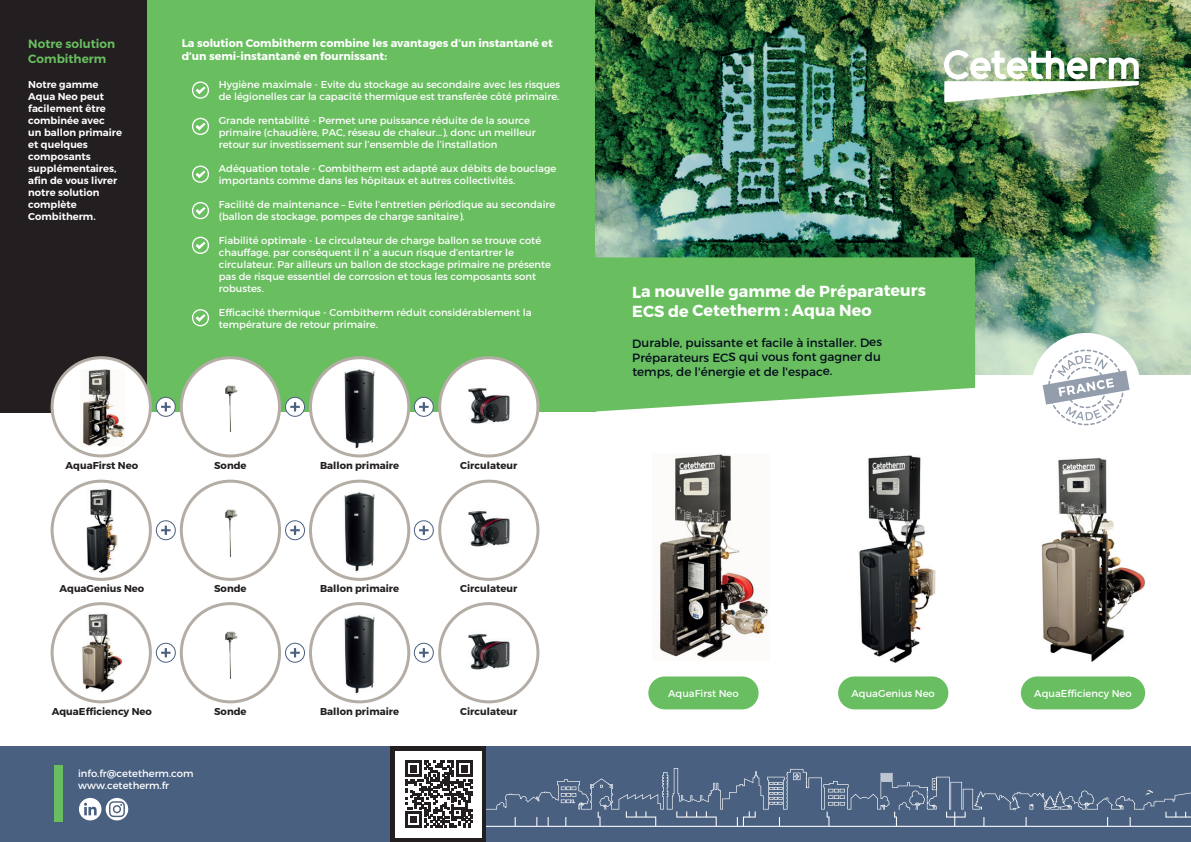
<style>
.page{position:relative;width:1191px;height:842px;background:#fff}
.page>*{position:absolute;margin:0;border:0;box-sizing:border-box;transform-origin:0 0}
.t1{font:700 16px/19.4px "Montserrat";letter-spacing:-.005em;color:#fff}
.t2{font:12px/14.5px "Montserrat";letter-spacing:-.005em;color:#040c1c;text-align:justify}
.t3{font:600 12px/14.4px "Montserrat";color:#69bf60}
.t4{font:700 11px/13.2px "Montserrat";color:#fff}
.t5{font:10px/12px "Montserrat";color:#fff}
.t6{font:600 10px/12px "Montserrat";color:#fff}
.t7{font:700 10px "Montserrat";color:#231f20}
</style>
<div class="page">
<div style="left:0;top:0;width:595px;height:412px;background:#69bf60"></div>
<svg style="left:192px;top:81px;width:17px;height:18px"></svg>
<svg style="left:192px;top:117px;width:17px;height:18px"></svg>
<svg style="left:192px;top:166px;width:17px;height:17px"></svg>
<svg style="left:192px;top:202px;width:17px;height:17px"></svg>
<svg style="left:192px;top:237px;width:17px;height:17px"></svg>
<svg style="left:192px;top:309px;width:17px;height:17px"></svg>
<div style="left:0;top:0;width:147px;height:412px;background:#231f20"></div>
<img style="left:1041px;top:458px;width:105px;height:204px">
<img style="left:859px;top:455px;width:77px;height:208px">
<img style="left:595px;top:0;width:596px;height:374px">
<div style="left:0;top:746px;width:1191px;height:96px;background:#4a6080"></div>
<img style="left:944px;top:50px;width:194px;height:52px">
<div style="left:55px;top:765px;width:8px;height:56px;background:#68be60"></div>
<svg style="left:486px;top:768px;width:705px;height:59px"></svg>
<div style="left:390px;top:746px;width:96px;height:96px;background:#231f20"></div>
<svg style="left:595px;top:257px;width:380px;height:155px;fill:#69bf60"></svg>
<div style="left:79px;top:798px;width:22px;height:22px;background:#fff;border-radius:50%"></div>
<svg style="left:84px;top:803px;width:13px;height:12px"></svg>
<svg style="left:106px;top:798px;width:22px;height:22px"></svg>
<svg style="left:109px;top:801px;width:16px;height:16px"></svg>
<div style="left:838px;top:676px;width:110px;height:33px;background:#68be60;border-radius:16px"></div>
<div style="left:1021px;top:676px;width:124px;height:33px;background:#68be60;border-radius:16px"></div>
<div style="left:648px;top:676px;width:110px;height:33px;background:#68be60;border-radius:16px"></div>
<img style="left:659px;top:454px;width:110px;height:204px">
<div style="left:1031px;top:333px;width:109px;height:109px;background:#fff;border-radius:50%"></div>
<svg style="left:1042px;top:350px;width:87px;height:75px"></svg>
<svg style="left:156px;top:397px;width:19px;height:19px"></svg>
<div style="left:156px;top:397px;width:20px;height:20px;border:1px solid #4a6080;border-radius:50%"></div>
<svg style="left:161px;top:402px;width:10px;height:9px"></svg>
<svg style="left:285px;top:397px;width:19px;height:19px"></svg>
<div style="left:285px;top:397px;width:20px;height:20px;border:1px solid #4a6080;border-radius:50%"></div>
<svg style="left:290px;top:402px;width:10px;height:9px"></svg>
<svg style="left:414px;top:397px;width:19px;height:19px"></svg>
<div style="left:414px;top:397px;width:20px;height:20px;border:1px solid #4a6080;border-radius:50%"></div>
<svg style="left:419px;top:402px;width:9px;height:9px"></svg>
<div style="left:52px;top:358px;width:98px;height:98px;background:#fff;border-radius:50%"></div>
<div style="left:51px;top:356px;width:101px;height:101px;border:3px solid #b4ada6;border-radius:50%"></div>
<div style="left:181px;top:358px;width:98px;height:98px;background:#fff;border-radius:50%"></div>
<div style="left:180px;top:356px;width:101px;height:101px;border:3px solid #b4ada6;border-radius:50%"></div>
<div style="left:440px;top:358px;width:98px;height:98px;background:#fff;border-radius:50%"></div>
<div style="left:438px;top:356px;width:101px;height:101px;border:3px solid #b4ada6;border-radius:50%"></div>
<div style="left:310px;top:358px;width:99px;height:98px;background:#fff;border-radius:50%"></div>
<div style="left:309px;top:356px;width:101px;height:101px;border:3px solid #b4ada6;border-radius:50%"></div>
<img style="left:344px;top:369px;width:31px;height:80px">
<img style="left:468px;top:388px;width:42px;height:36px">
<svg style="left:156px;top:521px;width:19px;height:19px"></svg>
<div style="left:156px;top:520px;width:20px;height:20px;border:1px solid #4a6080;border-radius:50%"></div>
<svg style="left:161px;top:526px;width:10px;height:9px"></svg>
<svg style="left:285px;top:521px;width:19px;height:19px"></svg>
<div style="left:285px;top:520px;width:20px;height:20px;border:1px solid #4a6080;border-radius:50%"></div>
<svg style="left:290px;top:526px;width:10px;height:9px"></svg>
<svg style="left:414px;top:521px;width:19px;height:19px"></svg>
<div style="left:414px;top:520px;width:20px;height:20px;border:1px solid #4a6080;border-radius:50%"></div>
<svg style="left:419px;top:526px;width:9px;height:9px"></svg>
<div style="left:51px;top:480px;width:101px;height:101px;border:3px solid #b4ada6;border-radius:50%"></div>
<div style="left:180px;top:480px;width:101px;height:101px;border:3px solid #b4ada6;border-radius:50%"></div>
<div style="left:438px;top:480px;width:101px;height:101px;border:3px solid #b4ada6;border-radius:50%"></div>
<div style="left:309px;top:480px;width:101px;height:101px;border:3px solid #b4ada6;border-radius:50%"></div>
<img style="left:344px;top:492px;width:31px;height:80px">
<img style="left:468px;top:511px;width:42px;height:36px">
<svg style="left:156px;top:643px;width:19px;height:19px"></svg>
<div style="left:156px;top:643px;width:20px;height:20px;border:1px solid #4a6080;border-radius:50%"></div>
<svg style="left:161px;top:648px;width:10px;height:9px"></svg>
<svg style="left:285px;top:643px;width:19px;height:19px"></svg>
<div style="left:285px;top:643px;width:20px;height:20px;border:1px solid #4a6080;border-radius:50%"></div>
<svg style="left:290px;top:648px;width:10px;height:9px"></svg>
<svg style="left:414px;top:643px;width:19px;height:19px"></svg>
<div style="left:414px;top:643px;width:20px;height:20px;border:1px solid #4a6080;border-radius:50%"></div>
<svg style="left:419px;top:648px;width:9px;height:9px"></svg>
<div style="left:51px;top:602px;width:101px;height:101px;border:3px solid #b4ada6;border-radius:50%"></div>
<div style="left:180px;top:602px;width:101px;height:101px;border:3px solid #b4ada6;border-radius:50%"></div>
<div style="left:438px;top:602px;width:101px;height:101px;border:3px solid #b4ada6;border-radius:50%"></div>
<div style="left:309px;top:602px;width:101px;height:101px;border:3px solid #b4ada6;border-radius:50%"></div>
<img style="left:82px;top:613px;width:41px;height:80px">
<img style="left:344px;top:615px;width:31px;height:79px">
<img style="left:468px;top:634px;width:42px;height:36px">
<img style="left:83px;top:369px;width:41px;height:78px">
<img style="left:225px;top:509px;width:13px;height:48px">
<img style="left:225px;top:631px;width:13px;height:48px">
<img style="left:225px;top:385px;width:13px;height:47px">
<img style="left:86px;top:489px;width:32px;height:84px">
<div style="left:395px;top:751px;width:86px;height:86px;background:#fff"></div>
<svg style="left:405px;top:761px;width:67px;height:67px"></svg>
<p class="t3" style="left:28px;top:37px;width:88px">Notre solution<br>Combitherm</p>
<p class="t6" style="left:28px;top:78px;width:95px">Notre gamme<br>Aqua Neo peut facilement être combinée avec<br>un ballon primaire et quelques composants supplémentaires, afin de vous livrer notre solution complète<br>Combitherm.</p>
<p class="t4" style="left:182px;top:37px;width:373px">La solution Combitherm combine les avantages d’un instantané et d’un semi-instantané en fournissant:</p>
<p class="t5" style="left:219px;top:78px;width:343px">Hygiène maximale - Evite du stockage au secondaire avec les risques de légionelles car la capacité thermique est transferée côté primaire.</p>
<p class="t5" style="left:219px;top:114px;width:318px">Grande rentabilité - Permet une puissance réduite de la source primaire (chaudière, PAC, réseau de chaleur...), donc un meilleur retour sur investissement sur l’ensemble de l’installation</p>
<p class="t5" style="left:219px;top:162px;width:339px">Adéquation totale - Combitherm est adapté aux débits de bouclage importants comme dans les hôpitaux et autres collectivités.</p>
<p class="t5" style="left:219px;top:198px;width:338px">Facilité de maintenance – Evite l’entretien périodique au secondaire (ballon de stockage, pompes de charge sanitaire).</p>
<p class="t5" style="left:219px;top:234px;width:334px">Fiabilité optimale - Le circulateur de charge ballon se trouve coté chauffage, par conséquent il n’ a aucun risque d’entartrer le circulateur. Par ailleurs un ballon de stockage primaire ne présente pas de risque essentiel de corrosion et tous les composants sont robustes.</p>
<p class="t5" style="left:219px;top:306px;width:314px">Efficacité thermique - Combitherm réduit considérablement la température de retour primaire.</p>
<p class="t7" style="left:66px;top:459px;width:74px">AquaFirst Neo</p>
<p class="t7" style="left:214px;top:459px;width:34px">Sonde</p>
<p class="t7" style="left:320px;top:459px;width:80px">Ballon primaire</p>
<p class="t7" style="left:460px;top:459px;width:59px">Circulateur</p>
<p class="t7" style="left:59px;top:583px;width:86px">AquaGenius Neo</p>
<p class="t7" style="left:214px;top:583px;width:34px">Sonde</p>
<p class="t7" style="left:320px;top:583px;width:80px">Ballon primaire</p>
<p class="t7" style="left:460px;top:583px;width:59px">Circulateur</p>
<p class="t7" style="left:52px;top:705px;width:102px">AquaEfficiency Neo</p>
<p class="t7" style="left:214px;top:705px;width:34px">Sonde</p>
<p class="t7" style="left:320px;top:705px;width:80px">Ballon primaire</p>
<p class="t7" style="left:460px;top:705px;width:59px">Circulateur</p>
<p class="t5" style="left:78px;top:767px;width:117px">info.fr@cetetherm.com www.cetetherm.fr</p>
<h1 class="t1" style="left:632px;top:282px;width:295px">La nouvelle gamme de Préparateurs<br>ECS de Cetetherm : Aqua Neo</h1>
<p class="t2" style="left:632px;top:335px;width:251px">Durable, puissante et facile à installer. Des Préparateurs ECS qui vous font gagner du temps, de l'énergie et de l'espace.</p>
<p class="t5" style="left:668px;top:687px;width:72px">AquaFirst Neo</p>
<p class="t5" style="left:851px;top:687px;width:85px">AquaGenius Neo</p>
<p class="t5" style="left:1034px;top:687px;width:99px">AquaEfficiency Neo</p>
</div>
